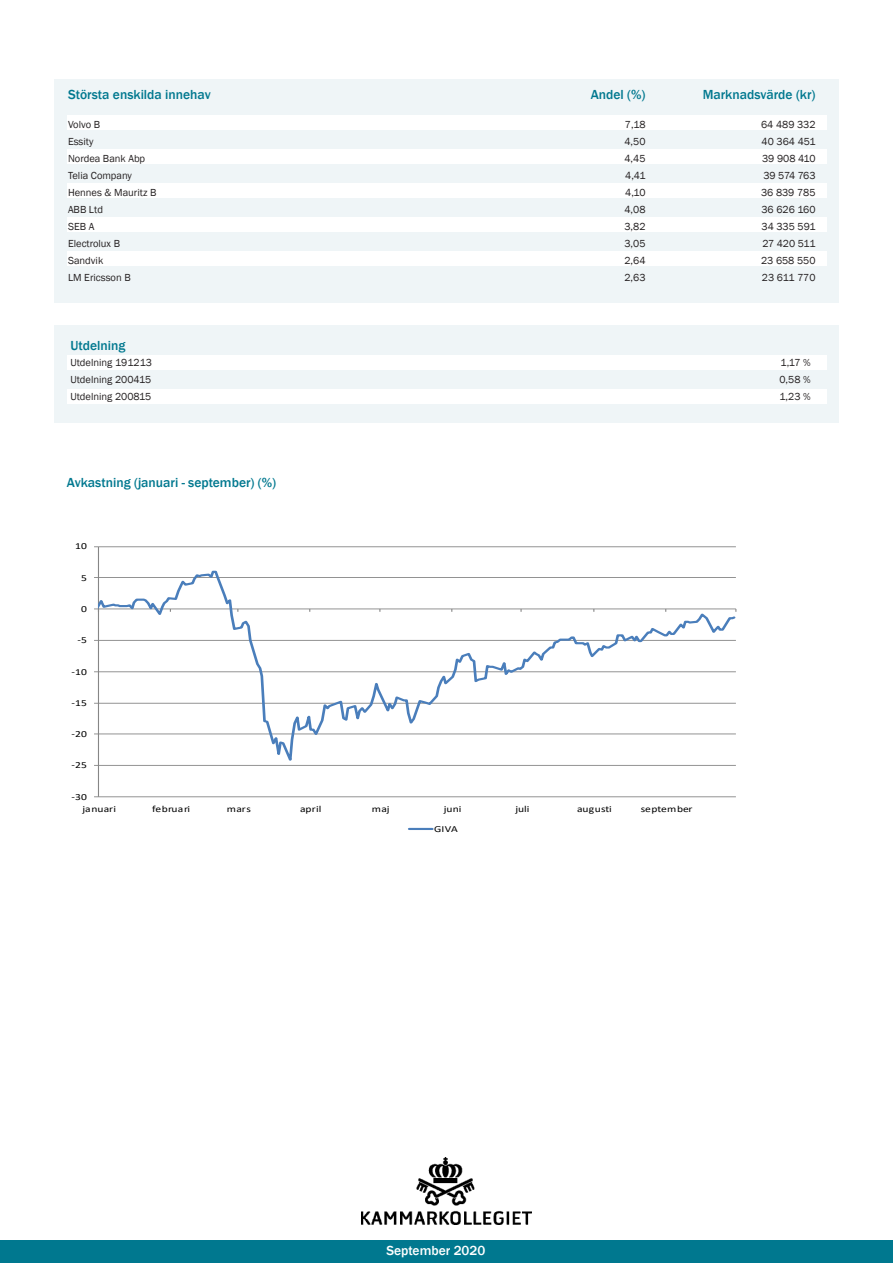
<style>
.page{position:relative;width:893px;height:1263px;background:#fff}
.page>*{position:absolute;margin:0;border:0;box-sizing:border-box;transform-origin:0 0}
.TA_Rubrik_vänster{font:500 13.5px "Franklin Gothic";color:#00788f}
.TA_Rubrik_höger{font:500 13.5px "Franklin Gothic";color:#00788f}
.TA_Rubrik_vänster-2{font:500 13.5px "Franklin Gothic";color:#fff}
.Tabell_brödtext_väns{font:10.5px "Franklin Gothic";color:#231f20}
.Tabell_brödtext_höge{font:10.5px "Franklin Gothic";color:#231f20}
.t1{font:9.3px "Calibri";letter-spacing:.015em;color:#000;scale:1.24 1}
</style>
<div class="page">
<div style="left:54px;top:326px;width:785px;height:97px;background:#eff5f7"></div>
<div style="left:54px;top:80px;width:785px;height:223px;background:#eff5f7"></div>
<div style="left:67px;top:115px;width:759px;height:15px;background:#fff"></div>
<div style="left:67px;top:355px;width:759px;height:15px;background:#fff"></div>
<div style="left:67px;top:183px;width:759px;height:15px;background:#fff"></div>
<div style="left:67px;top:149px;width:759px;height:15px;background:#fff"></div>
<div style="left:67px;top:389px;width:759px;height:15px;background:#fff"></div>
<div style="left:67px;top:217px;width:759px;height:15px;background:#fff"></div>
<div style="left:67px;top:251px;width:759px;height:15px;background:#fff"></div>
<img style="left:361px;top:1158px;width:170px;height:67px">
<div style="left:0;top:1241px;width:893px;height:22px;background:#00788f"></div>
<hr style="left:98px;top:796px;width:638px;height:1px;background:#868686">
<hr style="left:98px;top:546px;width:638px;height:1px;background:#868686">
<hr style="left:98px;top:547px;width:1px;height:250px;background:#868686">
<svg style="left:98px;top:570px;width:638px;height:196px"></svg>
<hr style="left:409px;top:828px;width:23px;height:2px;background:#4a7ebb">
<p class="TA_Rubrik_vänster" style="left:68px;top:87px;width:144px">Största enskilda innehav</p>
<p class="TA_Rubrik_höger" style="left:591px;top:87px;width:56px">Andel (%)</p>
<p class="TA_Rubrik_höger" style="left:703px;top:87px;width:114px">Marknadsvärde (kr)</p>
<p class="Tabell_brödtext_väns" style="left:68px;top:118px;width:34px">Volvo B</p>
<p class="Tabell_brödtext_höge" style="left:625px;top:118px;width:22px">7,18</p>
<p class="Tabell_brödtext_höge" style="left:761px;top:118px;width:56px">64 489 332</p>
<p class="Tabell_brödtext_väns" style="left:68px;top:135px;width:27px">Essity</p>
<p class="Tabell_brödtext_höge" style="left:624px;top:135px;width:23px">4,50</p>
<p class="Tabell_brödtext_höge" style="left:762px;top:135px;width:55px">40 364 451</p>
<p class="Tabell_brödtext_väns" style="left:68px;top:152px;width:79px">Nordea Bank Abp</p>
<p class="Tabell_brödtext_höge" style="left:624px;top:152px;width:23px">4,45</p>
<p class="Tabell_brödtext_höge" style="left:762px;top:152px;width:55px">39 908 410</p>
<p class="Tabell_brödtext_väns" style="left:68px;top:169px;width:65px">Telia Company</p>
<p class="Tabell_brödtext_höge" style="left:625px;top:169px;width:22px">4,41</p>
<p class="Tabell_brödtext_höge" style="left:763px;top:169px;width:54px">39 574 763</p>
<p class="Tabell_brödtext_väns" style="left:68px;top:186px;width:90px">Hennes &amp; Mauritz B</p>
<p class="Tabell_brödtext_höge" style="left:625px;top:186px;width:22px">4,10</p>
<p class="Tabell_brödtext_höge" style="left:761px;top:186px;width:56px">36 839 785</p>
<p class="Tabell_brödtext_väns" style="left:68px;top:203px;width:36px">ABB Ltd</p>
<p class="Tabell_brödtext_höge" style="left:624px;top:203px;width:23px">4,08</p>
<p class="Tabell_brödtext_höge" style="left:761px;top:203px;width:56px">36 626 160</p>
<p class="Tabell_brödtext_väns" style="left:68px;top:220px;width:28px">SEB A</p>
<p class="Tabell_brödtext_höge" style="left:624px;top:220px;width:23px">3,82</p>
<p class="Tabell_brödtext_höge" style="left:761px;top:220px;width:56px">34 335 591</p>
<p class="Tabell_brödtext_väns" style="left:68px;top:237px;width:54px">Electrolux B</p>
<p class="Tabell_brödtext_höge" style="left:624px;top:237px;width:23px">3,05</p>
<p class="Tabell_brödtext_höge" style="left:762px;top:237px;width:55px">27 420 511</p>
<p class="Tabell_brödtext_väns" style="left:68px;top:254px;width:37px">Sandvik</p>
<p class="Tabell_brödtext_höge" style="left:624px;top:254px;width:23px">2,64</p>
<p class="Tabell_brödtext_höge" style="left:761px;top:254px;width:56px">23 658 550</p>
<p class="Tabell_brödtext_väns" style="left:68px;top:271px;width:64px">LM Ericsson B</p>
<p class="Tabell_brödtext_höge" style="left:624px;top:271px;width:23px">2,63</p>
<p class="Tabell_brödtext_höge" style="left:762px;top:271px;width:55px">23 611 770</p>
<p class="TA_Rubrik_vänster" style="left:70px;top:337px;width:56px">Utdelning</p>
<p class="Tabell_brödtext_väns" style="left:70px;top:356px;width:83px">Utdelning 191213</p>
<p class="Tabell_brödtext_höge" style="left:781px;top:356px;width:32px">1,17 %</p>
<p class="Tabell_brödtext_väns" style="left:70px;top:373px;width:82px">Utdelning 200415</p>
<p class="Tabell_brödtext_höge" style="left:779px;top:373px;width:33px">0,58 %</p>
<p class="Tabell_brödtext_väns" style="left:70px;top:390px;width:83px">Utdelning 200815</p>
<p class="Tabell_brödtext_höge" style="left:779px;top:390px;width:33px">1,23 %</p>
<p class="TA_Rubrik_vänster" style="left:67px;top:475px;width:211px">Avkastning (januari - september) (%)</p>
<p class="t1" style="left:75px;top:540px;width:11px">10</p>
<p class="t1" style="left:81px;top:571px;width:6px">5</p>
<p class="t1" style="left:81px;top:602px;width:6px">0</p>
<p class="t1" style="left:77px;top:634px;width:9px">-5</p>
<p class="t1" style="left:71px;top:665px;width:14px">-10</p>
<p class="t1" style="left:71px;top:696px;width:14px">-15</p>
<p class="t1" style="left:71px;top:728px;width:14px">-20</p>
<p class="t1" style="left:71px;top:759px;width:14px">-25</p>
<p class="t1" style="left:71px;top:790px;width:14px">-30</p>
<p class="t1" style="left:83px;top:802px;width:29px">januari</p>
<p class="t1" style="left:152px;top:802px;width:32px">februari</p>
<p class="t1" style="left:227px;top:802px;width:21px">mars</p>
<p class="t1" style="left:300px;top:802px;width:19px">april</p>
<p class="t1" style="left:372px;top:802px;width:16px">maj</p>
<p class="t1" style="left:444px;top:802px;width:16px">juni</p>
<p class="t1" style="left:515px;top:802px;width:13px">juli</p>
<p class="t1" style="left:577px;top:802px;width:29px">augusti</p>
<p class="t1" style="left:641px;top:802px;width:43px">september</p>
<p class="t1" style="left:434px;top:823px;width:20px">GIVA</p>
<p class="TA_Rubrik_vänster-2" style="left:386px;top:1242px;width:100px">September 2020</p>
</div>
